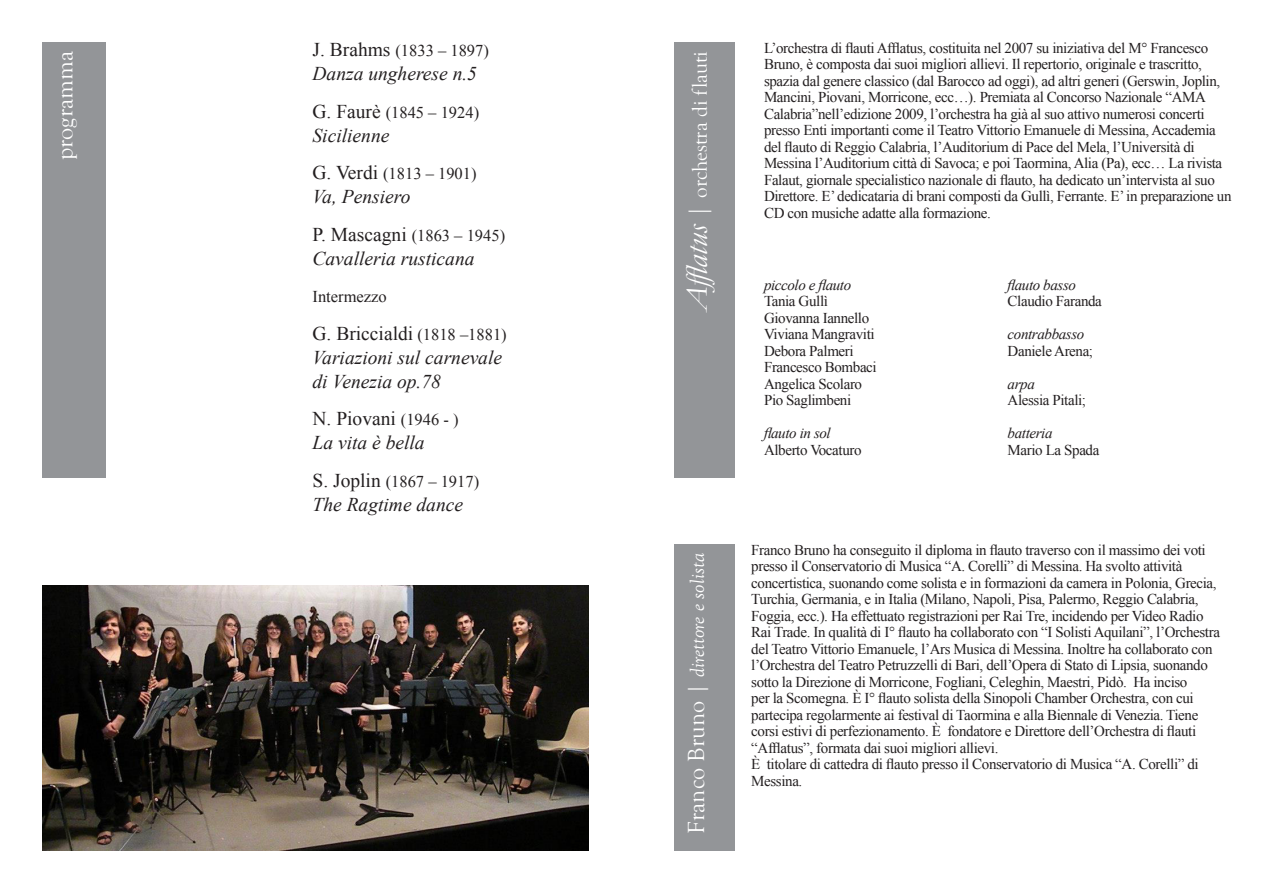
<style>
.page{position:relative;width:1263px;height:893px;background:#fff}
.page>*{position:absolute;margin:0;border:0;box-sizing:border-box;transform-origin:0 0}
.t1{font:24px "Goudy Old Style T";color:#fff}
.t2{font:italic 21px "Goudy Old Style T";color:#fff}
.t3{font:21px "Goudy Old Style T";color:#fff}
.t4{font:italic 19.5px "Times New Roman";color:#231f20}
.t5{font:19.5px "Times New Roman";color:#231f20}
.t6{font:16.5px "Times New Roman";color:#231f20}
.t7{font:15px/16.5px "Times New Roman";letter-spacing:-.025em;color:#231f20}
.t8{font:italic 15px "Times New Roman";letter-spacing:-.025em;color:#231f20}
.s1{font-size:19.5px}
.s2{font-size:16.5px}
.s3{font-family:"Garamond";font-style:italic;font-size:31.5px}
.s4{font-style:italic;font-size:27px}
.s5{font-style:normal;font-size:24px}
</style>
<div class="page">
<div style="left:674px;top:544px;width:60px;height:306px;background:#939598"></div>
<img style="left:43px;top:586px;width:546px;height:264px">
<div style="left:674px;top:43px;width:60px;height:435px;background:#939598"></div>
<div style="left:43px;top:43px;width:63px;height:435px;background:#939598"></div>
<p class="t1" style="left:51px;top:160px;width:110px;rotate:-90deg">programma</p>
<p class="t6" style="left:313px;top:39px;width:178px"><span class="s1">J. Brahms</span> (1833 – 1897)</p>
<p class="t4" style="left:313px;top:60px;width:166px">Danza ungherese n.5</p>
<p class="t6" style="left:313px;top:101px;width:168px"><span class="s1">G. Faurè</span> (1845 – 1924)</p>
<p class="t4" style="left:313px;top:122px;width:78px">Sicilienne</p>
<p class="t6" style="left:313px;top:162px;width:166px"><span class="s1">G. Verdi</span> (1813 – 1901)</p>
<p class="t4" style="left:313px;top:183px;width:99px">Va, Pensiero</p>
<p class="t6" style="left:313px;top:224px;width:194px"><span class="s1">P. Mascagni</span> (1863 – 1945)</p>
<p class="t4" style="left:313px;top:245px;width:163px">Cavalleria rusticana</p>
<p class="t6" style="left:313px;top:285px;width:76px">Intermezzo</p>
<p class="t5" style="left:313px;top:320px;width:196px">G. Briccialdi <span class="s2">(1818 –1881)</span></p>
<p class="t4" style="left:313px;top:344px;width:191px">Variazioni sul carnevale</p>
<p class="t4" style="left:313px;top:368px;width:130px">di Venezia op.78</p>
<p class="t5" style="left:313px;top:405px;width:148px">N. Piovani <span class="s2">(1946 - )</span></p>
<p class="t4" style="left:313px;top:429px;width:114px">La vita è bella</p>
<p class="t6" style="left:313px;top:470px;width:168px"><span class="s1">S. Joplin</span> (1867 – 1917)</p>
<p class="t4" style="left:313px;top:491px;width:152px">The Ragtime dance</p>
<p class="t3" style="left:688px;top:311px;width:262px;rotate:-90deg"><span class="s3">Afflatus</span> <span class="s4">|</span> orchestra di flauti</p>
<p class="t2" style="left:686px;top:833px;width:282px;rotate:-90deg"><span class="s5">Franco Bruno |</span> direttore e solista</p>
<p class="t7" style="left:764px;top:39px;width:469px">L’orchestra di flauti Afflatus, costituita nel 2007 su iniziativa del M° Francesco Bruno, è composta dai suoi migliori allievi. Il repertorio, originale e trascritto, spazia dal genere classico (dal Barocco ad oggi), ad altri generi (Gerswin, Joplin, Mancini, Piovani, Morricone, ecc…). Premiata al Concorso Nazionale “AMA Calabria”nell’edizione 2009, l’orchestra ha già al suo attivo numerosi concerti presso Enti importanti come il Teatro Vittorio Emanuele di Messina, Accademia del flauto di Reggio Calabria, l’Auditorium di Pace del Mela, l’Università di Messina l’Auditorium città di Savoca; e poi Taormina, Alia (Pa), ecc… La rivista Falaut, giornale specialistico nazionale di flauto, ha dedicato un’intervista al suo Direttore. E’ dedicataria di brani composti da Gullì, Ferrante. E’ in preparazione un CD con musiche adatte alla formazione.</p>
<p class="t8" style="left:764px;top:274px;width:89px">piccolo e flauto</p>
<p class="t7" style="left:764px;top:293px;width:65px">Tania Gullì</p>
<p class="t7" style="left:764px;top:309px;width:107px">Giovanna Iannello</p>
<p class="t7" style="left:764px;top:326px;width:112px">Viviana Mangraviti</p>
<p class="t7" style="left:764px;top:342px;width:91px">Debora Palmeri</p>
<p class="t7" style="left:764px;top:359px;width:114px">Francesco Bombaci</p>
<p class="t7" style="left:764px;top:375px;width:100px">Angelica Scolaro</p>
<p class="t7" style="left:764px;top:392px;width:89px">Pio Saglimbeni</p>
<p class="t8" style="left:764px;top:423px;width:68px">flauto in sol</p>
<p class="t7" style="left:764px;top:441px;width:99px">Alberto Vocaturo</p>
<p class="t8" style="left:1008px;top:274px;width:70px">flauto basso</p>
<p class="t7" style="left:1008px;top:293px;width:96px">Claudio Faranda</p>
<p class="t8" style="left:1008px;top:324px;width:78px">contrabbasso</p>
<p class="t7" style="left:1008px;top:342px;width:87px">Daniele Arena;</p>
<p class="t8" style="left:1008px;top:373px;width:29px">arpa</p>
<p class="t7" style="left:1008px;top:392px;width:80px">Alessia Pitali;</p>
<p class="t8" style="left:1008px;top:423px;width:46px">batteria</p>
<p class="t7" style="left:1008px;top:441px;width:93px">Mario La Spada</p>
<p class="t7" style="left:751px;top:541px;width:470px">Franco Bruno ha conseguito il diploma in flauto traverso con il massimo dei voti presso il Conservatorio di Musica “A. Corelli” di Messina. Ha svolto attività concertistica, suonando come solista e in formazioni da camera in Polonia, Grecia, Turchia, Germania, e in Italia (Milano, Napoli, Pisa, Palermo, Reggio Calabria, Foggia, ecc.). Ha effettuato registrazioni per Rai Tre, incidendo per Video Radio Rai Trade. In qualità di I° flauto ha collaborato con “I Solisti Aquilani”, l’Orchestra del Teatro Vittorio Emanuele, l’Ars Musica di Messina. Inoltre ha collaborato con l’Orchestra del Teatro Petruzzelli di Bari, dell’Opera di Stato di Lipsia, suonando sotto la Direzione di Morricone, Fogliani, Celeghin, Maestri, Pidò. Ha inciso<br>per la Scomegna. È I° flauto solista della Sinopoli Chamber Orchestra, con cui partecipa regolarmente ai festival di Taormina e alla Biennale di Venezia. Tiene corsi estivi di perfezionamento. È fondatore e Direttore dell’Orchestra di flauti “Afflatus”, formata dai suoi migliori allievi.</p>
<p class="t7" style="left:751px;top:756px;width:449px">È titolare di cattedra di flauto presso il Conservatorio di Musica “A. Corelli” di<br>Messina.</p>
</div>
